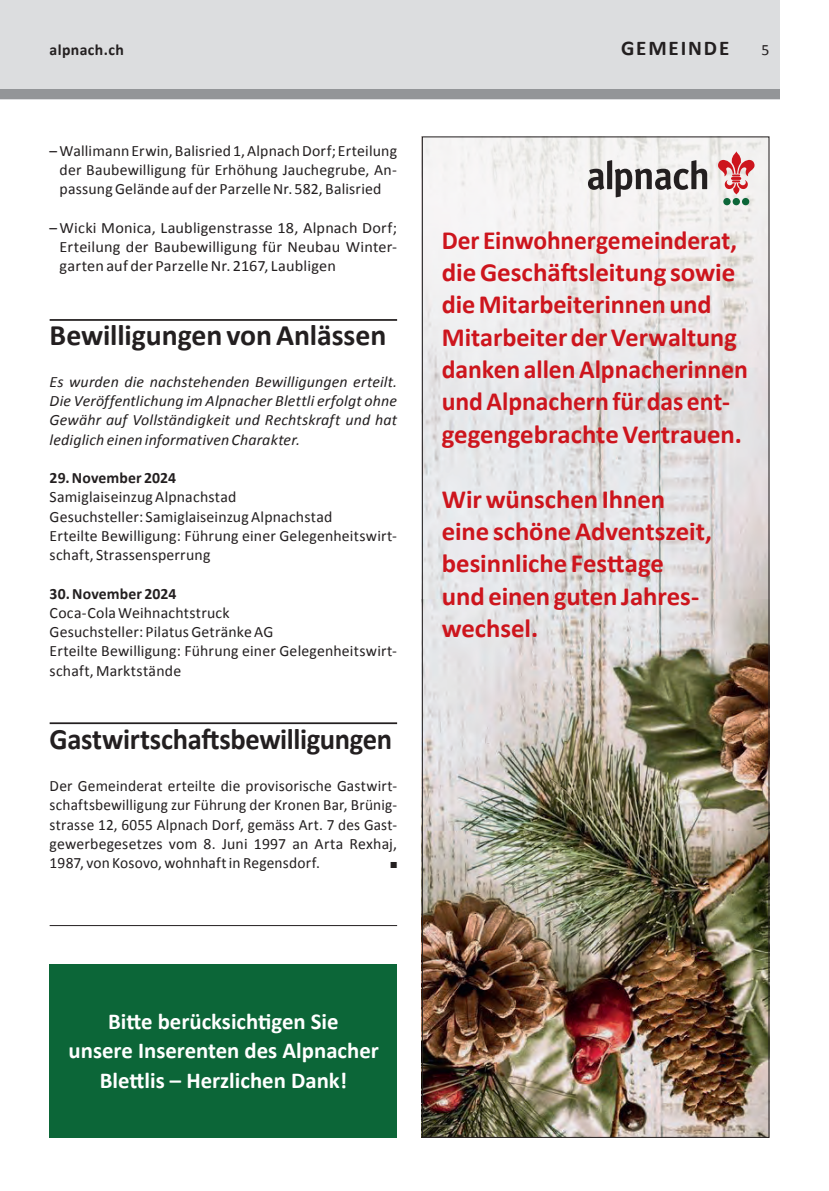
<style>
.page{position:relative;width:829px;height:1191px;background:#fff}
.page>*{position:absolute;margin:0;border:0;box-sizing:border-box;transform-origin:0 0}
.t1{font:700 29.75px "Calibri";letter-spacing:-.01em;color:#231f20;scale:.96 1}
.t2{font:700 29.75px "Calibri";letter-spacing:-.01em;color:#231f20}
.t3{font:700 26.25px/32.4px "Calibri";letter-spacing:-.005em;color:#cd151d}
.t4{font:700 22.75px/29.8px "Calibri";color:#fff;text-align:center}
.t5{font:700 21px "Calibri";letter-spacing:.09em;color:#231f20}
.t6{font:15.75px/19.2px "Calibri";letter-spacing:.01em;color:#231f20;text-align:justify}
.t7{font:italic 15.75px/19.2px "Calibri";letter-spacing:.01em;color:#231f20;text-align:justify}
.t8{font:700 15.75px "Calibri";letter-spacing:.01em;color:#231f20}
.t9{font:8.75px "Zapf Dingbats ITC";color:#231f20}
</style>
<div class="page">
<div style="left:0;top:0;width:779px;height:99px;background:#dcdddf"></div>
<div style="left:0;top:89px;width:779px;height:10px;background:#939598"></div>
<hr style="left:50px;top:319px;width:347px;height:2px;background:#231f20">
<hr style="left:50px;top:722px;width:347px;height:2px;background:#231f20">
<hr style="left:50px;top:925px;width:347px;height:1px;background:#231f20">
<img style="left:424px;top:397px;width:343px;height:738px">
<svg style="left:424px;top:138px;width:343px;height:259px;fill:#efeeee"></svg>
<svg style="left:718px;top:151px;width:36px;height:43px"></svg>
<div style="left:723px;top:198px;width:7px;height:7px;background:#0c6638;border-radius:50%"></div>
<div style="left:732px;top:198px;width:7px;height:7px;background:#0c6638;border-radius:50%"></div>
<div style="left:741px;top:198px;width:8px;height:7px;background:#0c6638;border-radius:50%"></div>
<svg style="left:588px;top:160px;width:119px;height:37px"></svg>
<div style="left:50px;top:964px;width:347px;height:173px;background:#0c6638"></div>
<p class="t8" style="left:50px;top:40px;width:76px">alpnach.ch</p>
<h3 class="t5" style="left:621px;top:35px;width:110px">GEMEINDE</h3>
<p class="t6" style="left:761px;top:40px;width:9px">5</p>
<p class="t6" style="left:60px;top:141px;width:339px;text-indent:-10px">– Wallimann Erwin, Balisried 1, Alpnach Dorf; Erteilung der Baubewilligung für Erhöhung Jauchegrube, An&shy;passung Gelände auf der Parzelle Nr. 582, Balisried</p>
<p class="t6" style="left:60px;top:218px;width:339px;text-indent:-10px">– Wicki Monica, Laubligenstrasse 18, Alpnach Dorf; Erteilung der Baubewilligung für Neubau Winter&shy;garten auf der Parzelle Nr. 2167, Laubligen</p>
<h1 class="t2" style="left:50px;top:316px;width:338px">Bewilligungen von Anlässen</h1>
<p class="t7" style="left:50px;top:371px;width:349px">Es wurden die nachstehenden Bewilligungen erteilt.<br>Die Veröffentlichung im Alpnacher Blettli erfolgt ohne Gewähr auf Vollständigkeit und Rechtskraft und hat lediglich einen informativen Charakter.</p>
<p class="t8" style="left:50px;top:468px;width:128px">29. November 2024</p>
<p class="t6" style="left:50px;top:487px;width:349px;text-align:left">Samiglaiseinzug Alpnachstad<br>Gesuchsteller: Samiglaiseinzug Alpnachstad<br>Erteilte Bewilligung: Führung einer Gelegenheitswirt&shy;schaft, Strassensperrung</p>
<p class="t8" style="left:50px;top:583px;width:128px">30. November 2024</p>
<p class="t6" style="left:50px;top:603px;width:349px;text-align:left">Coca-Cola Weihnachtstruck<br>Gesuchsteller: Pilatus Getränke AG<br>Erteilte Bewilligung: Führung einer Gelegenheitswirt&shy;schaft, Marktstände</p>
<h1 class="t1" style="left:50px;top:720px;width:358px">Gastwirtschaftsbewilligungen</h1>
<p class="t6" style="left:50px;top:776px;width:349px">Der Gemeinderat erteilte die provisorische Gastwirt&shy;schaftsbewilligung zur Führung der Kronen Bar, Brünig&shy;strasse 12, 6055 Alpnach Dorf, gemäss Art. 7 des Gast&shy;gewerbegesetzes vom 8. Juni 1997 an Arta Rexhaj, 1987, von Kosovo, wohnhaft in Regensdorf.</p>
<p class="t9" style="left:390px;top:861px;width:8px">■</p>
<h2 class="t3" style="left:441px;top:224px;width:307px">Der Einwohnergemeinderat, die Geschäftsleitung sowie die Mitarbeiterinnen und<br>Mitarbeiter der Verwaltung danken allen Alpnacherinnen und Alpnachern für das ent&shy;gegengebrachte Vertrauen.</h2>
<h2 class="t3" style="left:441px;top:483px;width:272px">Wir wünschen Ihnen eine schöne Adventszeit, besinnliche Festtage und einen guten Jahres&shy;wechsel.</h2>
<h3 class="t4" style="left:69px;top:1006px;width:312px">Bitte berücksichtigen Sie<br>unsere Inserenten des Alpnacher<br>Blettlis – Herzlichen Dank!</h3>
</div>
